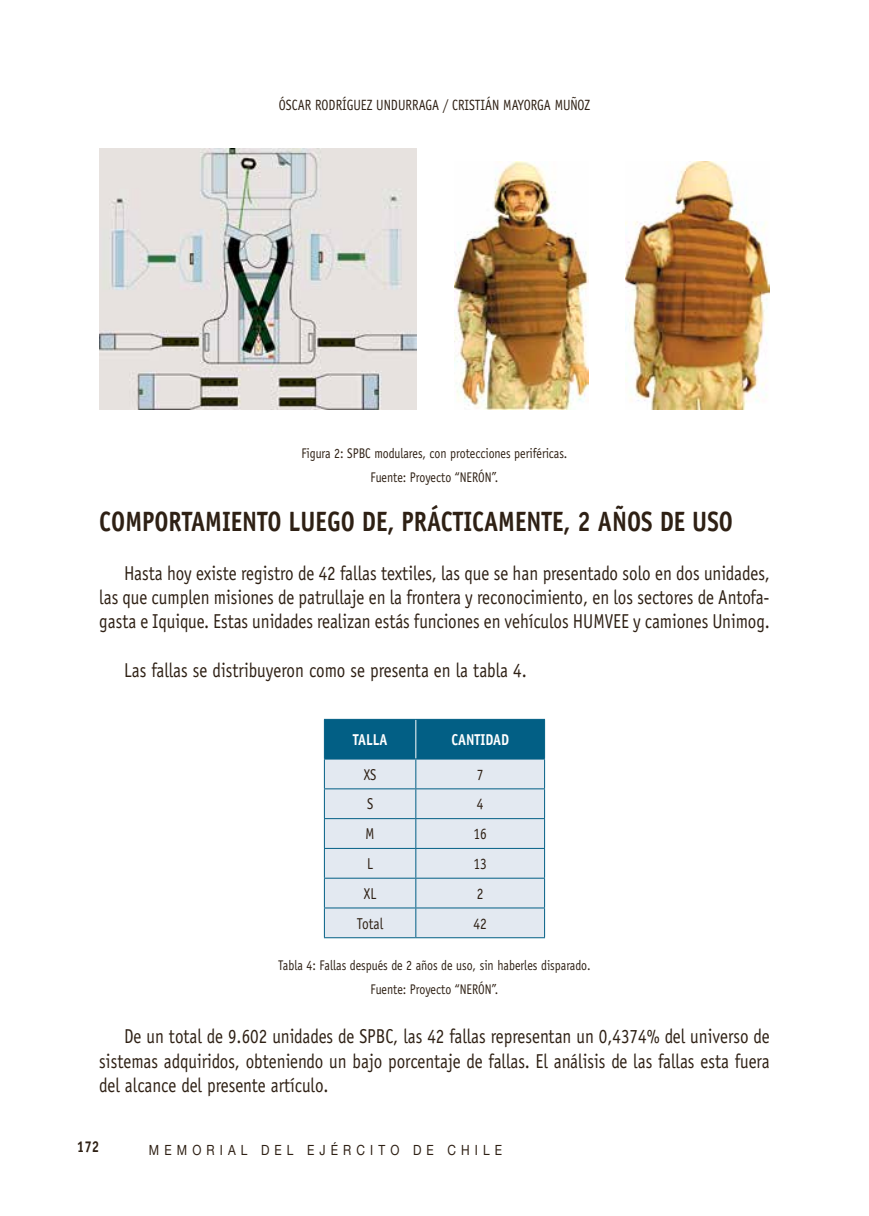
<style>
.page{position:relative;width:869px;height:1216px;background:#fff}
.page>*{position:absolute;margin:0;border:0;box-sizing:border-box;transform-origin:0 0}
.t1{font:700 28px "Officina Sans Std";color:#2e2014;scale:.85 1}
.t2{font:20.12px/24.3px "Officina Sans Std";color:#2e2014;text-align:justify;scale:.85 1}
.t3{font:15.75px "Officina Sans Std";color:#2e2014;scale:.85 1}
.t4{font:700 15.75px "Officina Sans Std";color:#fff;scale:.85 1}
.t5{font:700 15.75px "Officina Sans Std";color:#2e2014;scale:.85 1}
.t6{font:14.88px "Officina Sans Std";color:#2e2014;scale:.85 1}
.t7{font:14px/24.3px "Officina Sans Std";color:#2e2014;text-align:center;scale:.85 1}
.t8{font:14px "Helvetica Neue";letter-spacing:.43em;color:#2e2014;scale:.85 1}
</style>
<div class="page">
<img style="left:99px;top:149px;width:317px;height:261px">
<img style="left:454px;top:161px;width:134px;height:249px">
<img style="left:625px;top:161px;width:144px;height:249px">
<svg style="left:324px;top:720px;width:221px;height:217px"></svg>
<hr style="left:324px;top:937px;width:91px;height:1px;background:#025f85">
<hr style="left:415px;top:937px;width:129px;height:1px;background:#025f85">
<hr style="left:324px;top:719px;width:91px;height:1px;background:#025f85">
<hr style="left:324px;top:719px;width:1px;height:39px;background:#025f85">
<hr style="left:415px;top:719px;width:129px;height:1px;background:#025f85">
<hr style="left:544px;top:719px;width:1px;height:39px;background:#025f85">
<hr style="left:324px;top:758px;width:91px;height:1px;background:#025f85">
<hr style="left:415px;top:758px;width:129px;height:1px;background:#025f85">
<p class="t6" style="left:279px;top:96px;width:367px">ÓSCAR RODRÍGUEZ UNDURRAGA / CRISTIÁN MAYORGA MUÑOZ</p>
<p class="t7" style="left:301px;top:440px;width:314px">Figura 2: SPBC modulares, con protecciones periféricas.<br>Fuente: Proyecto “NERÓN”.</p>
<h1 class="t1" style="left:99px;top:504px;width:746px">COMPORTAMIENTO LUEGO DE, PRÁCTICAMENTE, 2 AÑOS DE USO</h1>
<p class="t2" style="left:99px;top:560px;width:790px;text-indent:25px">Hasta hoy existe registro de 42 fallas textiles, las que se han presentado solo en dos unidades, las que cumplen misiones de patrullaje en la frontera y reconocimiento, en los sectores de Antofa&shy;gasta e Iquique. Estas unidades realizan estás funciones en vehículos HUMVEE y camiones Unimog.</p>
<p class="t2" style="left:124px;top:658px;width:475px">Las fallas se distribuyeron como se presenta en la tabla 4.</p>
<p class="t4" style="left:352px;top:729px;width:42px">TALLA</p>
<p class="t4" style="left:451px;top:729px;width:69px">CANTIDAD</p>
<p class="t3" style="left:364px;top:765px;width:16px">XS</p>
<p class="t3" style="left:476px;top:765px;width:9px">7</p>
<p class="t3" style="left:367px;top:794px;width:9px">S</p>
<p class="t3" style="left:476px;top:794px;width:9px">4</p>
<p class="t3" style="left:365px;top:824px;width:12px">M</p>
<p class="t3" style="left:473px;top:824px;width:17px">16</p>
<p class="t3" style="left:367px;top:854px;width:8px">L</p>
<p class="t3" style="left:473px;top:854px;width:17px">13</p>
<p class="t3" style="left:364px;top:884px;width:16px">XL</p>
<p class="t3" style="left:476px;top:884px;width:9px">2</p>
<p class="t3" style="left:357px;top:914px;width:32px">Total</p>
<p class="t3" style="left:473px;top:914px;width:17px">42</p>
<p class="t7" style="left:278px;top:953px;width:369px">Tabla 4: Fallas después de 2 años de uso, sin haberles disparado.<br>Fuente: Proyecto “NERÓN”.</p>
<p class="t2" style="left:99px;top:1024px;width:789px;text-indent:25px">De un total de 9.602 unidades de SPBC, las 42 fallas representan un 0,4374% del universo de sistemas adquiridos, obteniendo un bajo porcentaje de fallas. El análisis de las fallas esta fuera del alcance del presente artículo.</p>
<p class="t5" style="left:77px;top:1136px;width:28px">172</p>
<p class="t8" style="left:149px;top:1139px;width:416px">MEMORIAL DEL EJÉRCITO DE CHILE</p>
</div>
